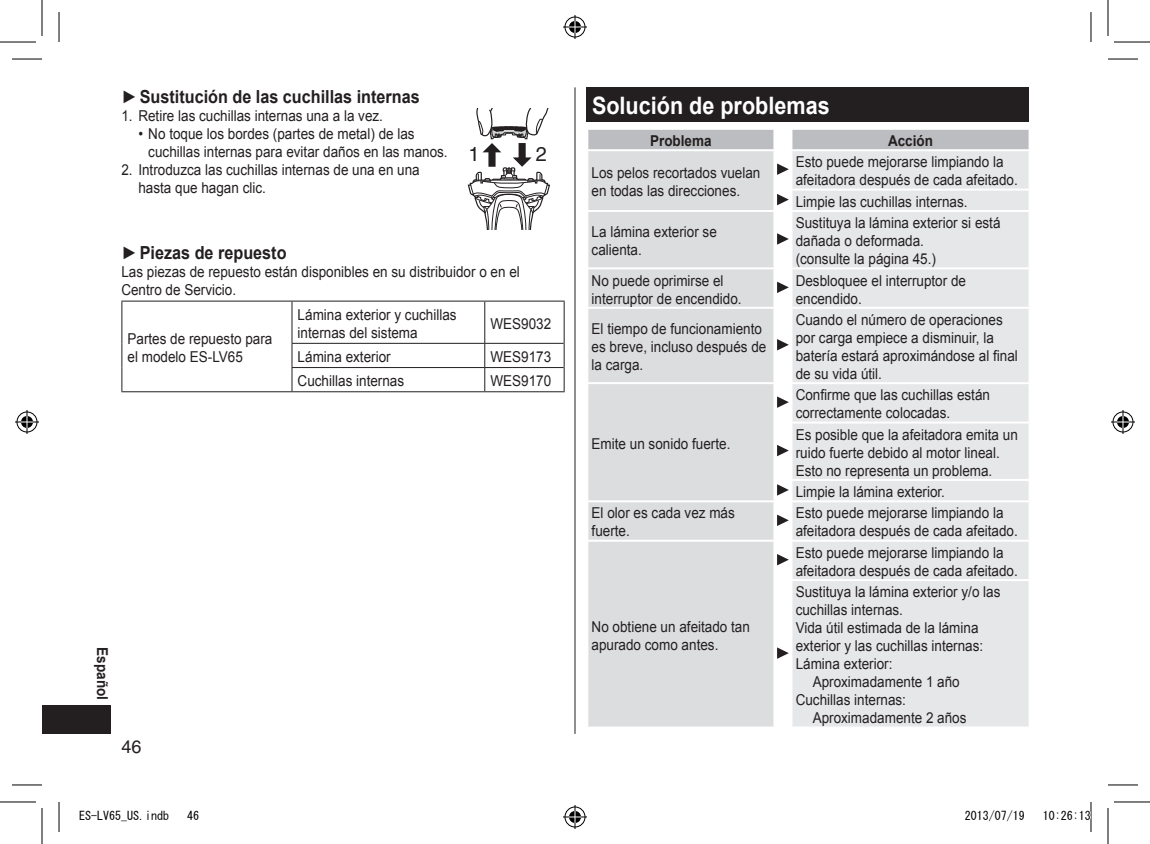
<style>
.page{position:relative;width:1150px;height:844px;background:#fff}
.page>*{position:absolute;margin:0;border:0;box-sizing:border-box;transform-origin:0 0}
.t1{font:700 24px "Arial";color:#fff;scale:.9 1}
.t2{font:20px "Helvetica";color:#231f20}
.t3{font:700 18px "Arial";color:#231f20;scale:.9 1}
.t4{font:18px "Helvetica";color:#231f20}
.t5{font:15px/18px "Arial";color:#231f20;scale:.9 1}
.t6{font:700 15px "Arial";color:#231f20;scale:.9 1}
.t7{font:12px "MS Gothic";color:#000}
.s1{font-weight:400}
</style>
<div class="page">
<div style="left:42px;top:705px;width:68px;height:29px;background:#231f20"></div>
<hr style="left:575px;top:87px;width:1px;height:647px;background:#231f20">
<svg style="left:467px;top:108px;width:83px;height:121px"></svg>
<hr style="left:292px;top:302px;width:1px;height:41px;background:#231f20">
<hr style="left:484px;top:302px;width:1px;height:41px;background:#231f20">
<hr style="left:292px;top:343px;width:193px;height:1px;background:#231f20">
<hr style="left:485px;top:343px;width:79px;height:1px;background:#231f20">
<hr style="left:292px;top:367px;width:193px;height:1px;background:#231f20">
<svg style="left:292px;top:343px;width:1px;height:48px"></svg>
<hr style="left:485px;top:367px;width:79px;height:1px;background:#231f20">
<svg style="left:484px;top:343px;width:1px;height:48px"></svg>
<hr style="left:121px;top:301px;width:171px;height:1px;background:#231f20">
<hr style="left:121px;top:302px;width:1px;height:41px;background:#231f20">
<svg style="left:121px;top:343px;width:1px;height:48px"></svg>
<hr style="left:121px;top:391px;width:171px;height:1px;background:#231f20">
<hr style="left:292px;top:301px;width:193px;height:1px;background:#231f20">
<hr style="left:485px;top:301px;width:80px;height:1px;background:#231f20">
<hr style="left:564px;top:302px;width:1px;height:41px;background:#231f20">
<svg style="left:564px;top:343px;width:1px;height:48px"></svg>
<hr style="left:292px;top:391px;width:193px;height:1px;background:#231f20">
<hr style="left:485px;top:391px;width:80px;height:1px;background:#231f20">
<div style="left:586px;top:87px;width:442px;height:35px;background:#231f20"></div>
<div style="left:588px;top:151px;width:185px;height:575px;background:#dcdddf"></div>
<div style="left:792px;top:151px;width:236px;height:575px;background:#e6e7e9"></div>
<hr style="left:586px;top:210px;width:189px;height:2px;background:#fff">
<hr style="left:586px;top:267px;width:189px;height:2px;background:#fff">
<hr style="left:586px;top:307px;width:189px;height:2px;background:#fff">
<hr style="left:586px;top:382px;width:189px;height:2px;background:#fff">
<hr style="left:586px;top:500px;width:189px;height:2px;background:#fff">
<hr style="left:586px;top:540px;width:189px;height:2px;background:#fff">
<svg style="left:588px;top:129px;width:441px;height:21px;background:#c2c3c6"></svg>
<hr style="left:790px;top:149px;width:240px;height:2px;background:#fff">
<hr style="left:790px;top:189px;width:240px;height:2px;background:#fff">
<svg style="left:1028px;top:191px;width:1px;height:19px"></svg>
<hr style="left:790px;top:210px;width:240px;height:2px;background:#fff">
<hr style="left:790px;top:267px;width:240px;height:2px;background:#fff">
<hr style="left:790px;top:307px;width:240px;height:2px;background:#fff">
<hr style="left:790px;top:382px;width:240px;height:2px;background:#fff">
<hr style="left:790px;top:421px;width:240px;height:2px;background:#fff">
<hr style="left:790px;top:479px;width:240px;height:2px;background:#fff">
<svg style="left:1028px;top:481px;width:1px;height:19px"></svg>
<hr style="left:790px;top:500px;width:240px;height:2px;background:#fff">
<hr style="left:790px;top:540px;width:240px;height:2px;background:#fff">
<hr style="left:790px;top:579px;width:240px;height:2px;background:#fff">
<svg style="left:777px;top:163px;width:12px;height:12px"></svg>
<svg style="left:777px;top:194px;width:12px;height:12px"></svg>
<svg style="left:777px;top:233px;width:12px;height:12px"></svg>
<svg style="left:777px;top:282px;width:12px;height:11px"></svg>
<svg style="left:777px;top:339px;width:12px;height:11px"></svg>
<svg style="left:777px;top:396px;width:12px;height:12px"></svg>
<svg style="left:777px;top:445px;width:12px;height:11px"></svg>
<svg style="left:777px;top:484px;width:12px;height:12px"></svg>
<svg style="left:777px;top:514px;width:12px;height:12px"></svg>
<svg style="left:777px;top:554px;width:12px;height:11px"></svg>
<svg style="left:777px;top:647px;width:12px;height:12px"></svg>
<hr style="left:12px;top:59px;width:30px;height:1px;background:#000">
<hr style="left:1108px;top:59px;width:30px;height:1px;background:#000">
<hr style="left:12px;top:784px;width:30px;height:1px;background:#000">
<hr style="left:1108px;top:784px;width:30px;height:1px;background:#000">
<hr style="left:59px;top:12px;width:1px;height:30px;background:#000">
<hr style="left:59px;top:802px;width:1px;height:30px;background:#000">
<hr style="left:1090px;top:12px;width:1px;height:30px;background:#000">
<hr style="left:1090px;top:802px;width:1px;height:30px;background:#000">
<hr style="left:0;top:42px;width:36px;height:1px;background:#000">
<hr style="left:1114px;top:42px;width:36px;height:1px;background:#000">
<hr style="left:0;top:801px;width:36px;height:1px;background:#000">
<hr style="left:1114px;top:801px;width:36px;height:1px;background:#000">
<hr style="left:42px;top:0;width:1px;height:36px;background:#000">
<hr style="left:42px;top:808px;width:1px;height:36px;background:#000">
<hr style="left:1107px;top:0;width:1px;height:36px;background:#000">
<hr style="left:1107px;top:808px;width:1px;height:36px;background:#000">
<svg style="left:563px;top:15px;width:24px;height:24px"></svg>
<svg style="left:563px;top:805px;width:24px;height:24px"></svg>
<svg style="left:15px;top:410px;width:24px;height:24px"></svg>
<svg style="left:1111px;top:410px;width:24px;height:24px"></svg>
<svg style="left:1090px;top:809px;width:1px;height:12px"></svg>
<p class="t3" style="left:121px;top:85px;width:333px"><span class="s1">►</span>Sustitución de las cuchillas internas</p>
<p class="t5" style="left:121px;top:107px;width:292px">1. Retire las cuchillas internas una a la vez.</p>
<p class="t5" style="left:148px;top:125px;width:334px;text-indent:-10px">• No toque los bordes (partes de metal) de las cuchillas internas para evitar daños en las manos.</p>
<p class="t5" style="left:138px;top:161px;width:314px;text-indent:-17px">2. Introduzca las cuchillas internas de una en una hasta que hagan clic.</p>
<h2 class="t2" style="left:468px;top:142px;width:13px">1</h2>
<h2 class="t2" style="left:536px;top:142px;width:13px">2</h2>
<p class="t3" style="left:121px;top:241px;width:185px"><span class="s1">►</span>Piezas de repuesto</p>
<p class="t5" style="left:121px;top:263px;width:444px">Las piezas de repuesto están disponibles en su distribuidor o en el<br>Centro de Servicio.</p>
<p class="t5" style="left:128px;top:330px;width:162px">Partes de repuesto para el modelo ES‑LV65</p>
<p class="t5" style="left:298px;top:305px;width:178px">Lámina exterior y cuchillas internas del sistema</p>
<p class="t5" style="left:490px;top:314px;width:69px">WES9032</p>
<p class="t5" style="left:298px;top:348px;width:105px">Lámina exterior</p>
<p class="t5" style="left:490px;top:348px;width:69px">WES9173</p>
<p class="t5" style="left:298px;top:372px;width:120px">Cuchillas internas</p>
<p class="t5" style="left:490px;top:372px;width:69px">WES9170</p>
<p class="t6" style="left:112px;top:647px;width:60px;rotate:90deg">Español</p>
<p class="t4" style="left:121px;top:736px;width:22px">46</p>
<h1 class="t1" style="left:592px;top:89px;width:266px">Solución de problemas</h1>
<p class="t6" style="left:650px;top:131px;width:70px">Problema</p>
<p class="t6" style="left:888px;top:131px;width:52px">Acción</p>
<p class="t5" style="left:591px;top:164px;width:189px">Los pelos recortados vuelan en todas las direcciones.</p>
<p class="t5" style="left:796px;top:153px;width:248px">Esto puede mejorarse limpiando la afeitadora después de cada afeitado.</p>
<p class="t5" style="left:796px;top:193px;width:192px">Limpie las cuchillas internas.</p>
<p class="t5" style="left:592px;top:223px;width:141px">La lámina exterior se calienta.</p>
<p class="t5" style="left:796px;top:214px;width:229px">Sustituya la lámina exterior si está dañada o deformada.<br>(consulte la página 45.)</p>
<p class="t5" style="left:592px;top:271px;width:168px">No puede oprimirse el interruptor de encendido.</p>
<p class="t5" style="left:796px;top:271px;width:191px">Desbloquee el interruptor de encendido.</p>
<p class="t5" style="left:592px;top:320px;width:196px">El tiempo de funcionamiento es breve, incluso después de la carga.</p>
<p class="t5" style="left:796px;top:311px;width:248px">Cuando el número de operaciones por carga empiece a disminuir, la batería estará aproximándose al final de su vida útil.</p>
<p class="t5" style="left:592px;top:434px;width:156px">Emite un sonido fuerte.</p>
<p class="t5" style="left:796px;top:386px;width:217px">Confirme que las cuchillas están correctamente colocadas.</p>
<p class="t5" style="left:796px;top:425px;width:248px">Es posible que la afeitadora emita un ruido fuerte debido al motor lineal.<br>Esto no representa un problema.</p>
<p class="t5" style="left:796px;top:483px;width:167px">Limpie la lámina exterior.</p>
<p class="t5" style="left:592px;top:504px;width:161px">El olor es cada vez más fuerte.</p>
<p class="t5" style="left:796px;top:504px;width:248px">Esto puede mejorarse limpiando la afeitadora después de cada afeitado.</p>
<p class="t5" style="left:592px;top:617px;width:177px">No obtiene un afeitado tan apurado como antes.</p>
<p class="t5" style="left:796px;top:544px;width:248px">Esto puede mejorarse limpiando la afeitadora después de cada afeitado.</p>
<p class="t5" style="left:796px;top:583px;width:229px">Sustituya la lámina exterior y/o las</p>
<p class="t5" style="left:796px;top:601px;width:121px">cuchillas internas.</p>
<p class="t5" style="left:796px;top:619px;width:205px">Vida útil estimada de la lámina</p>
<p class="t5" style="left:796px;top:637px;width:210px">exterior y las cuchillas internas:</p>
<p class="t5" style="left:796px;top:655px;width:109px">Lámina exterior:</p>
<p class="t5" style="left:813px;top:673px;width:165px">Aproximadamente 1 año</p>
<p class="t5" style="left:796px;top:691px;width:124px">Cuchillas internas:</p>
<p class="t5" style="left:813px;top:709px;width:172px">Aproximadamente 2 años</p>
<p class="t7" style="left:79px;top:809px;width:91px">ES-LV65_US.indb</p>
<p class="t7" style="left:187px;top:809px;width:13px">46</p>
<p class="t7" style="left:965px;top:809px;width:61px">2013/07/19</p>
<p class="t7" style="left:1043px;top:809px;width:49px">10:26:13</p>
</div>
